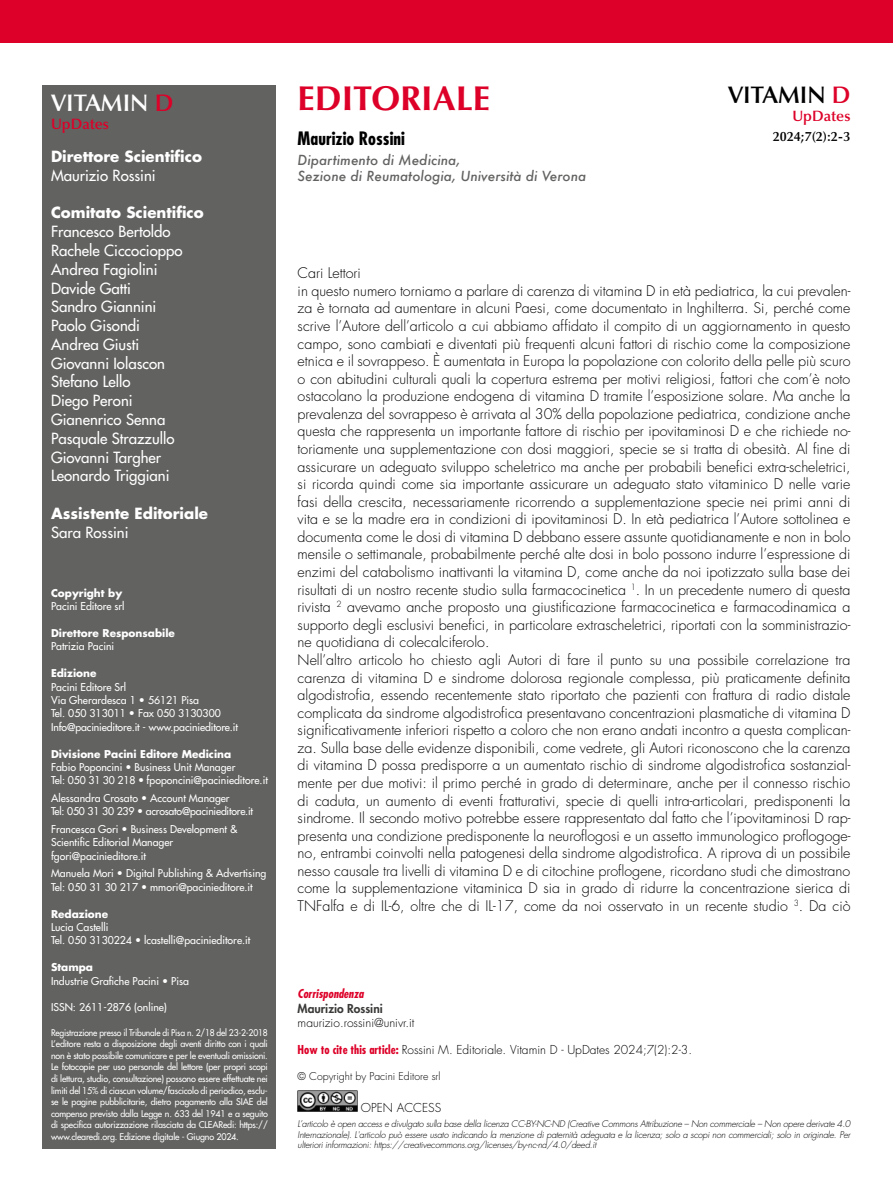
<style>
.page{position:relative;width:893px;height:1191px;background:#fff}
.page>*{position:absolute;margin:0;border:0;box-sizing:border-box;transform-origin:0 0}
.t1{font:700 34.5px "Optima LT Std";color:#dd0028}
.t2{font:600 24px "Optima LT Std";color:#fff}
.t3{font:600 24px "Optima LT Std";color:#000}
.t4{font:700 condensed 18px "Futura Std";color:#000}
.t5{font:500 15px/18.8px "Futura Std";color:#fff}
.t6{font:700 15px "Futura Std";color:#fff}
.t7{font:600 15px "Optima LT Std";color:#dd0028}
.t8{font:300 14.25px/17.5px "Futura Std";color:#000}
.t9{font:italic 500 13.5px/16.2px "Futura";color:#626261}
.t10{font:600 13.5px "Optima LT Std";color:#000}
.t11{font:300 12px "Futura Std";color:#000}
.t12{font:800 12px "Futura Std";color:#3a3a39}
.t13{font:italic 700 condensed 12px "Futura Std";color:#dd0028}
.t14{font:500 10.5px/13.4px "Futura Std";color:#fff}
.t15{font:700 10.5px "Futura Std";color:#fff}
.t16{font:500 10.5px/13.4px "Futura Std";letter-spacing:-.02em;color:#fff}
.t17{font:300 10.5px "Futura Std";color:#000}
.t18{font:500 9px/11.6px "Futura Std";letter-spacing:-.02em;color:#fff;text-align:justify;scale:.95 1}
.t19{font:italic 300 9px/10.8px "Futura Std";letter-spacing:-.02em;color:#000;text-align:justify}
.s1{color:#dd0028}
.s2{font-weight:700;font-stretch:condensed;color:#dd0028}
</style>
<div class="page">
<div style="left:43px;top:85px;width:233px;height:1063px;background:#626261"></div>
<div style="left:0;top:0;width:893px;height:43px;background:#dd0028"></div>
<img style="left:298px;top:1090px;width:59px;height:21px">
<h2 class="t2" style="left:51px;top:89px;width:124px">VITAMIN <span class="s1">D</span></h2>
<p class="t7" style="left:51px;top:115px;width:60px">UpDates</p>
<p class="t6" style="left:51px;top:146px;width:152px">Direttore Scientifico</p>
<p class="t5" style="left:51px;top:166px;width:106px">Maurizio Rossini</p>
<p class="t6" style="left:51px;top:203px;width:154px">Comitato Scientifico</p>
<p class="t5" style="left:51px;top:222px;width:133px">Francesco Bertoldo<br>Rachele Ciccocioppo<br>Andrea Fagiolini<br>Davide Gatti<br>Sandro Giannini<br>Paolo Gisondi<br>Andrea Giusti<br>Giovanni Iolascon<br>Stefano Lello<br>Diego Peroni<br>Gianenrico Senna<br>Pasquale Strazzullo<br>Giovanni Targher<br>Leonardo Triggiani</p>
<p class="t6" style="left:51px;top:503px;width:159px">Assistente Editoriale</p>
<p class="t5" style="left:51px;top:523px;width:79px">Sara Rossini</p>
<p class="t15" style="left:51px;top:586px;width:73px">Copyright by</p>
<p class="t14" style="left:51px;top:599px;width:75px">Pacini Editore srl</p>
<p class="t15" style="left:51px;top:626px;width:125px">Direttore Responsabile</p>
<p class="t14" style="left:51px;top:640px;width:65px">Patrizia Pacini</p>
<p class="t15" style="left:51px;top:666px;width:47px">Edizione</p>
<p class="t14" style="left:51px;top:680px;width:188px">Pacini Editore Srl<br>Via Gherardesca 1 • 56121 Pisa<br>Tel. 050 313011 • Fax 050 3130300<br>Info@pacinieditore.it - www.pacinieditore.it</p>
<p class="t15" style="left:51px;top:746px;width:182px">Divisione Pacini Editore Medicina</p>
<p class="t14" style="left:51px;top:760px;width:218px">Fabio Poponcini • Business Unit Manager<br>Tel: 050 31 30 218 • fpoponcini@pacinieditore.it</p>
<p class="t16" style="left:51px;top:791px;width:204px">Alessandra Crosato • Account Manager<br>Tel: 050 31 30 239 • acrosato@pacinieditore.it</p>
<p class="t14" style="left:51px;top:822px;width:188px">Francesca Gori • Business Development &amp;<br>Scientific Editorial Manager fgori@pacinieditore.it</p>
<p class="t14" style="left:51px;top:867px;width:217px">Manuela Mori • Digital Publishing &amp; Advertising<br>Tel: 050 31 30 217 • mmori@pacinieditore.it</p>
<p class="t15" style="left:51px;top:906px;width:59px">Redazione</p>
<p class="t14" style="left:51px;top:920px;width:201px">Lucia Castelli<br>Tel. 050 3130224 • lcastelli@pacinieditore.it</p>
<p class="t15" style="left:51px;top:960px;width:44px">Stampa</p>
<p class="t14" style="left:51px;top:974px;width:139px">Industrie Grafiche Pacini • Pisa</p>
<p class="t14" style="left:51px;top:1000px;width:118px">ISSN: 2611-2876 (online)</p>
<p class="t18" style="left:51px;top:1026px;width:230px">Registrazione presso il Tribunale di Pisa n. 2/18 del 23-2-2018<br>L’editore resta a disposizione degli aventi diritto con i quali non è stato possibile comunicare e per le eventuali omissioni.<br>Le fotocopie per uso personale del lettore (per propri scopi di lettura, studio, consultazione) possono essere effettuate nei limiti del 15% di ciascun volume/fascicolo di periodico, esclu&shy;se le pagine pubblicitarie, dietro pagamento alla SIAE del compenso previsto dalla Legge n. 633 del 1941 e a seguito di specifica autorizzazione rilasciata da CLEARedi: https:// www.clearedi.org. Edizione digitale - Giugno 2024.</p>
<h1 class="t1" style="left:298px;top:79px;width:194px">EDITORIALE</h1>
<p class="t4" style="left:298px;top:127px;width:109px">Maurizio Rossini</p>
<p class="t9" style="left:298px;top:152px;width:290px">Dipartimento di Medicina,<br>Sezione di Reumatologia, Università di Verona</p>
<h2 class="t3" style="left:728px;top:81px;width:124px">VITAMIN <span class="s1">D</span></h2>
<p class="t7" style="left:792px;top:107px;width:60px">UpDates</p>
<p class="t10" style="left:773px;top:129px;width:79px">2024;7(2):2-3</p>
<p class="t8" style="left:298px;top:265px;width:554px">Cari Lettori<br>in questo numero torniamo a parlare di carenza di vitamina D in età pediatrica, la cui prevalen&shy;za è tornata ad aumentare in alcuni Paesi, come documentato in Inghilterra. Si, perché come scrive l’Autore dell’articolo a cui abbiamo affidato il compito di un aggiornamento in questo campo, sono cambiati e diventati più frequenti alcuni fattori di rischio come la composizione etnica e il sovrappeso. È aumentata in Europa la popolazione con colorito della pelle più scuro o con abitudini culturali quali la copertura estrema per motivi religiosi, fattori che com’è noto ostacolano la produzione endogena di vitamina D tramite l’esposizione solare. Ma anche la prevalenza del sovrappeso è arrivata al 30% della popolazione pediatrica, condizione anche questa che rappresenta un importante fattore di rischio per ipovitaminosi D e che richiede no&shy;toriamente una supplementazione con dosi maggiori, specie se si tratta di obesità. Al fine di assicurare un adeguato sviluppo scheletrico ma anche per probabili benefici extra-scheletrici, si ricorda quindi come sia importante assicurare un adeguato stato vitaminico D nelle varie fasi della crescita, necessariamente ricorrendo a supplementazione specie nei primi anni di vita e se la madre era in condizioni di ipovitaminosi D. In età pediatrica l’Autore sottolinea e documenta come le dosi di vitamina D debbano essere assunte quotidianamente e non in bolo mensile o settimanale, probabilmente perché alte dosi in bolo possono indurre l’espressione di enzimi del catabolismo inattivanti la vitamina D, come anche da noi ipotizzato sulla base dei risultati di un nostro recente studio sulla farmacocinetica <sup>1</sup>. In un precedente numero di questa rivista <sup>2</sup> avevamo anche proposto una giustificazione farmacocinetica e farmacodinamica a supporto degli esclusivi benefici, in particolare extrascheletrici, riportati con la somministrazio&shy;ne quotidiana di colecalciferolo.<br>Nell’altro articolo ho chiesto agli Autori di fare il punto su una possibile correlazione tra carenza di vitamina D e sindrome dolorosa regionale complessa, più praticamente definita algodistrofia, essendo recentemente stato riportato che pazienti con frattura di radio distale complicata da sindrome algodistrofica presentavano concentrazioni plasmatiche di vitamina D significativamente inferiori rispetto a coloro che non erano andati incontro a questa complican&shy;za. Sulla base delle evidenze disponibili, come vedrete, gli Autori riconoscono che la carenza di vitamina D possa predisporre a un aumentato rischio di sindrome algodistrofica sostanzial&shy;mente per due motivi: il primo perché in grado di determinare, anche per il connesso rischio di caduta, un aumento di eventi fratturativi, specie di quelli intra-articolari, predisponenti la sindrome. Il secondo motivo potrebbe essere rappresentato dal fatto che l’ipovitaminosi D rap&shy;presenta una condizione predisponente la neuroflogosi e un assetto immunologico proflogoge&shy;no, entrambi coinvolti nella patogenesi della sindrome algodistrofica. A riprova di un possibile nesso causale tra livelli di vitamina D e di citochine proflogene, ricordano studi che dimostrano come la supplementazione vitaminica D sia in grado di ridurre la concentrazione sierica di TNFalfa e di IL-6, oltre che di IL-17, come da noi osservato in un recente studio <sup>3</sup>. Da ciò</p>
<p class="t13" style="left:298px;top:986px;width:68px">Corrispondenza</p>
<p class="t12" style="left:298px;top:1000px;width:87px">Maurizio Rossini</p>
<p class="t11" style="left:298px;top:1015px;width:118px">maurizio.rossini@univr.it</p>
<p class="t11" style="left:298px;top:1042px;width:396px"><span class="s2">How to cite this article:</span> Rossini M. Editoriale. Vitamin D - UpDates 2024;7(2):2-3.</p>
<p class="t17" style="left:298px;top:1069px;width:144px">© Copyright by Pacini Editore srl</p>
<p class="t11" style="left:361px;top:1100px;width:82px">OPEN ACCESS</p>
<p class="t19" style="left:298px;top:1118px;width:554px">L’articolo è open access e divulgato sulla base della licenza CC-BY-NC-ND (Creative Commons Attribuzione – Non commerciale – Non opere derivate 4.0<br>Internazionale). L'articolo può essere usato indicando la menzione di paternità adeguata e la licenza; solo a scopi non commerciali; solo in originale. Per ulteriori informazioni: https://creativecommons.org/licenses/by-nc-nd/4.0/deed.it</p>
</div>
